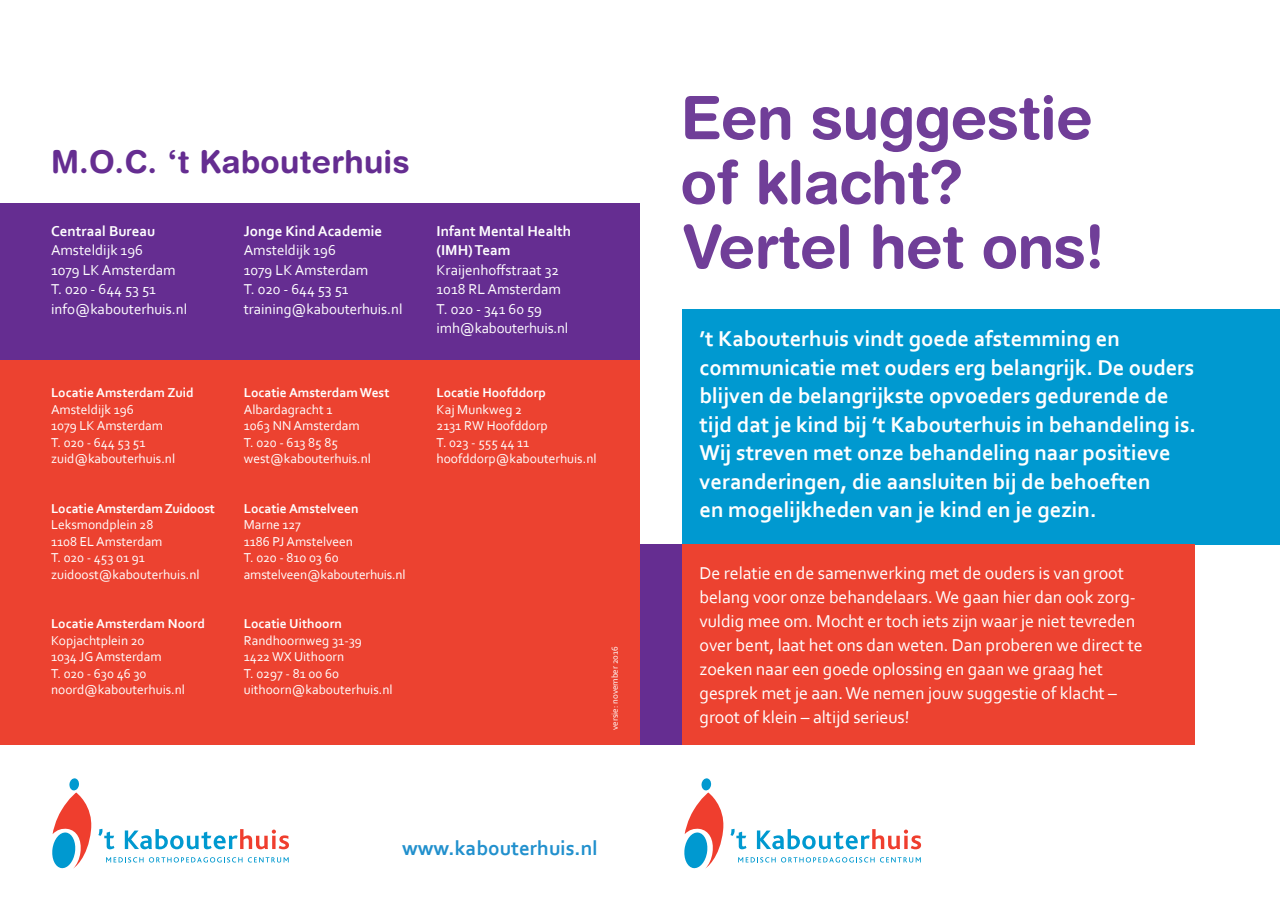
<style>
.page{position:relative;width:1280px;height:910px;background:#fff}
.page>*{position:absolute;margin:0;border:0;box-sizing:border-box;transform-origin:0 0}
.t1{font:700 60px/64.5px "Helvetica Rounded";letter-spacing:-.01em;color:#703e98}
.t2{font:700 31.5px "Helvetica Rounded";letter-spacing:.01em;color:#652d91}
.t3{font:700 22.5px/28.5px "Corbel";color:#fff}
.t4{font:700 21px "Corbel";color:#2190cd}
.t5{font:18px/24px "Corbel";letter-spacing:-.005em;color:#fff}
.t6{font:15px/19.5px "Corbel";color:#fff}
.t7{font:700 15px/19.5px "Corbel";color:#fff}
.t8{font:13.5px/16.5px "Corbel";color:#fff}
.t9{font:700 13.5px "Corbel";color:#fff}
.t10{font:700 13.5px "Corbel";letter-spacing:-.02em;color:#fff}
.t11{font:9px "Corbel";color:#fff}
</style>
<div class="page">
<div style="left:682px;top:309px;width:598px;height:235px;background:#0099d0"></div>
<div style="left:640px;top:544px;width:42px;height:201px;background:#652d91"></div>
<div style="left:682px;top:544px;width:513px;height:201px;background:#ec4230"></div>
<div style="left:0;top:360px;width:640px;height:385px;background:#ec4230"></div>
<div style="left:0;top:204px;width:640px;height:156px;background:#652d91"></div>
<svg style="left:52px;top:778px;width:237px;height:91px"></svg>
<svg style="left:684px;top:778px;width:237px;height:91px"></svg>
<h2 class="t2" style="left:51px;top:143px;width:360px">M.O.C. ‘t Kabouterhuis</h2>
<p class="t7" style="left:51px;top:221px;width:106px">Centraal Bureau</p>
<p class="t6" style="left:51px;top:240px;width:138px">Amsteldijk 196<br>1079 LK Amsterdam<br>T. 020 - 644 53 51 info@kabouterhuis.nl</p>
<p class="t9" style="left:51px;top:384px;width:144px">Locatie Amsterdam Zuid</p>
<p class="t8" style="left:51px;top:401px;width:126px">Amsteldijk 196<br>1079 LK Amsterdam<br>T. 020 - 644 53 51 zuid@kabouterhuis.nl</p>
<p class="t10" style="left:51px;top:500px;width:165px">Locatie Amsterdam Zuidoost</p>
<p class="t8" style="left:51px;top:516px;width:150px">Leksmondplein 28<br>1108 EL Amsterdam<br>T. 020 - 453 01 91 zuidoost@kabouterhuis.nl</p>
<p class="t9" style="left:51px;top:615px;width:155px">Locatie Amsterdam Noord</p>
<p class="t8" style="left:51px;top:632px;width:136px">Kopjachtplein 20<br>1034 JG Amsterdam<br>T. 020 - 630 46 30 noord@kabouterhuis.nl</p>
<p class="t7" style="left:244px;top:221px;width:140px">Jonge Kind Academie</p>
<p class="t6" style="left:244px;top:240px;width:160px">Amsteldijk 196<br>1079 LK Amsterdam<br>T. 020 - 644 53 51 training@kabouterhuis.nl</p>
<p class="t9" style="left:244px;top:384px;width:147px">Locatie Amsterdam West</p>
<p class="t8" style="left:244px;top:401px;width:129px">Albardagracht 1<br>1063 NN Amsterdam<br>T. 020 - 613 85 85 west@kabouterhuis.nl</p>
<p class="t9" style="left:244px;top:500px;width:116px">Locatie Amstelveen</p>
<p class="t8" style="left:244px;top:516px;width:163px">Marne 127<br>1186 PJ Amstelveen<br>T. 020 - 810 03 60 amstelveen@kabouterhuis.nl</p>
<p class="t9" style="left:244px;top:615px;width:100px">Locatie Uithoorn</p>
<p class="t8" style="left:244px;top:632px;width:150px">Randhoornweg 31-39<br>1422 WX Uithoorn<br>T. 0297 - 81 00 60 uithoorn@kabouterhuis.nl</p>
<p class="t7" style="left:437px;top:221px;width:136px">Infant Mental Health (IMH) Team</p>
<p class="t6" style="left:437px;top:260px;width:133px">Kraijenhoffstraat 32<br>1018 RL Amsterdam<br>T. 020 - 341 60 59 imh@kabouterhuis.nl</p>
<p class="t9" style="left:437px;top:384px;width:111px">Locatie Hoofddorp</p>
<p class="t8" style="left:437px;top:401px;width:161px">Kaj Munkweg 2<br>2131 RW Hoofddorp<br>T. 023 - 555 44 11 hoofddorp@kabouterhuis.nl</p>
<p class="t11" style="left:609px;top:730px;width:85px;rotate:-90deg">versie: november 2016</p>
<h3 class="t4" style="left:402px;top:835px;width:197px">www.kabouterhuis.nl</h3>
<h1 class="t1" style="left:680px;top:84px;width:425px">Een suggestie of klacht?<br>Vertel het ons!</h1>
<p class="t3" style="left:699px;top:324px;width:498px">’t Kabouterhuis vindt goede afstemming en commu nicatie met ouders erg belangrijk. De ouders blijven de belangrijkste opvoeders gedurende de tijd dat je kind bij ’t Kabouterhuis in behandeling is.<br>Wij streven met onze behandeling naar positieve veranderingen, die aansluiten bij de behoeften<br>en mogelijkheden van je kind en je gezin.</p>
<p class="t5" style="left:699px;top:561px;width:445px">De relatie en de samenwerking met de ouders is van groot belang voor onze behandelaars. We gaan hier dan ook zorg&shy;vuldig mee om. Mocht er toch iets zijn waar je niet tevreden over bent, laat het ons dan weten. Dan proberen we direct te zoeken naar een goede oplossing en gaan we graag het gesprek met je aan. We nemen jouw suggestie of klacht – groot of klein – altijd serieus!</p>
</div>
